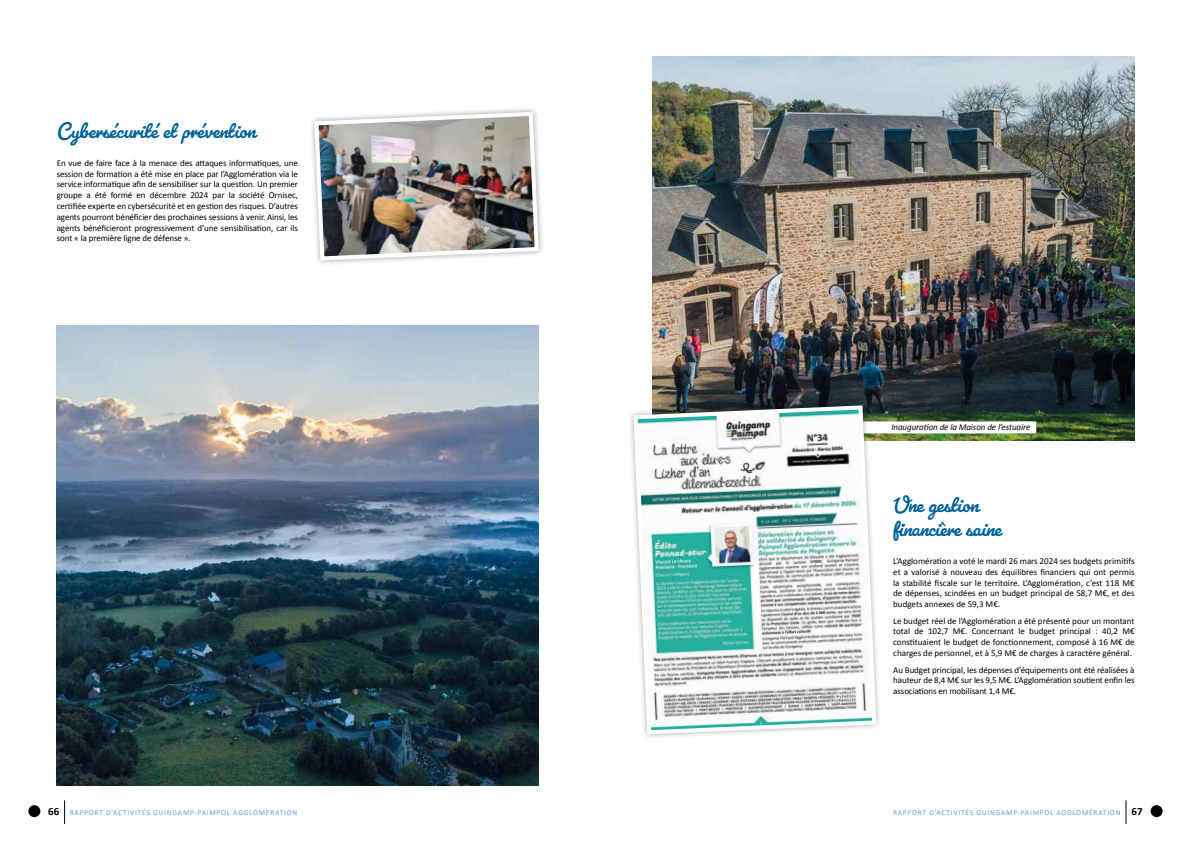
<style>
.page{position:relative;width:1191px;height:842px;background:#fff}
.page>*{position:absolute;margin:0;border:0;box-sizing:border-box;transform-origin:0 0}
.t1{font:700 24px/24px "Pacifico";color:#006298}
.t2{font:9px/10.8px "Calibri";letter-spacing:-.01em;color:#000;text-align:justify}
.t3{font:italic 9px "Calibri";letter-spacing:-.01em;color:#000}
.t4{font:7.5px "Calibri";letter-spacing:.1em;color:#649ed5}
.s1{font-weight:700;font-size:11px;color:#000}
</style>
<div class="page">
<svg style="left:64px;top:800px;width:1px;height:24px"></svg>
<div style="left:28px;top:805px;width:12px;height:12px;background:#000;border-radius:50%"></div>
<svg style="left:1125px;top:800px;width:1px;height:24px"></svg>
<div style="left:1150px;top:805px;width:12px;height:12px;background:#000;border-radius:50%"></div>
<img style="left:652px;top:57px;width:482px;height:383px">
<div style="left:861px;top:421px;width:175px;height:12px;background:#fff"></div>
<div style="left:627px;top:399px;width:255px;height:341px;background:#000;opacity:.35"></div>
<svg style="left:631px;top:403px;width:247px;height:333px"></svg>
<img style="left:57px;top:325px;width:482px;height:460px">
<img style="left:312px;top:110px;width:229px;height:153px">
<h1 class="t1" style="left:57px;top:118px;width:200px">Cybersécurité et prévention</h1>
<p class="t2" style="left:57px;top:157px;width:243px">En vue de faire face à la menace des attaques informatiques, une session de formation a été mise en place par l’Agglomération via le service informatique afin de sensibiliser sur la question. Un premier groupe a été formé en décembre 2024 par la société Ornisec, certifiée experte en cybersécurité et en gestion des risques. D’autres agents pourront bénéficier des prochaines sessions à venir. Ainsi, les agents bénéficieront progressivement d’une sensibilisation, car ils sont « la première ligne de défense ».</p>
<p class="t3" style="left:891px;top:421px;width:140px">Inauguration de la Maison de l’estuaire</p>
<h1 class="t1" style="left:893px;top:492px;width:110px">Une gestion financière saine</h1>
<p class="t2" style="left:893px;top:555px;width:243px">L’Agglomération a voté le mardi 26 mars 2024 ses budgets primitifs et a valorisé à nouveau des équilibres financiers qui ont permis la stabilité fiscale sur le territoire. L’Agglomération, c’est 118 M€ de dépenses, scindées en un budget principal de 58,7 M€, et des budgets annexes de 59,3 M€.</p>
<p class="t2" style="left:893px;top:615px;width:243px">Le budget réel de l’Agglomération a été présenté pour un montant total de 102,7 M€. Concernant le budget principal : 40,2 M€ constituaient le budget de fonctionnement, composé à 16 M€ de charges de personnel, et à 5,9 M€ de charges à caractère général.</p>
<p class="t2" style="left:893px;top:664px;width:243px">Au Budget principal, les dépenses d’équipements ont été réalisées à hauteur de 8,4 M€ sur les 9,5 M€. L’Agglomération soutient enfin les associations en mobilisant 1,4 M€.</p>
<p class="t4" style="left:48px;top:807px;width:250px"><span class="s1">66</span> RAPPORT D’ACTIVITÉS GUINGAMP-PAIMPOL AGGLOMÉRATION</p>
<p class="t4" style="left:893px;top:807px;width:251px">RAPPORT D’ACTIVITÉS GUINGAMP-PAIMPOL AGGLOMÉRATION <span class="s1">67</span></p>
</div>
